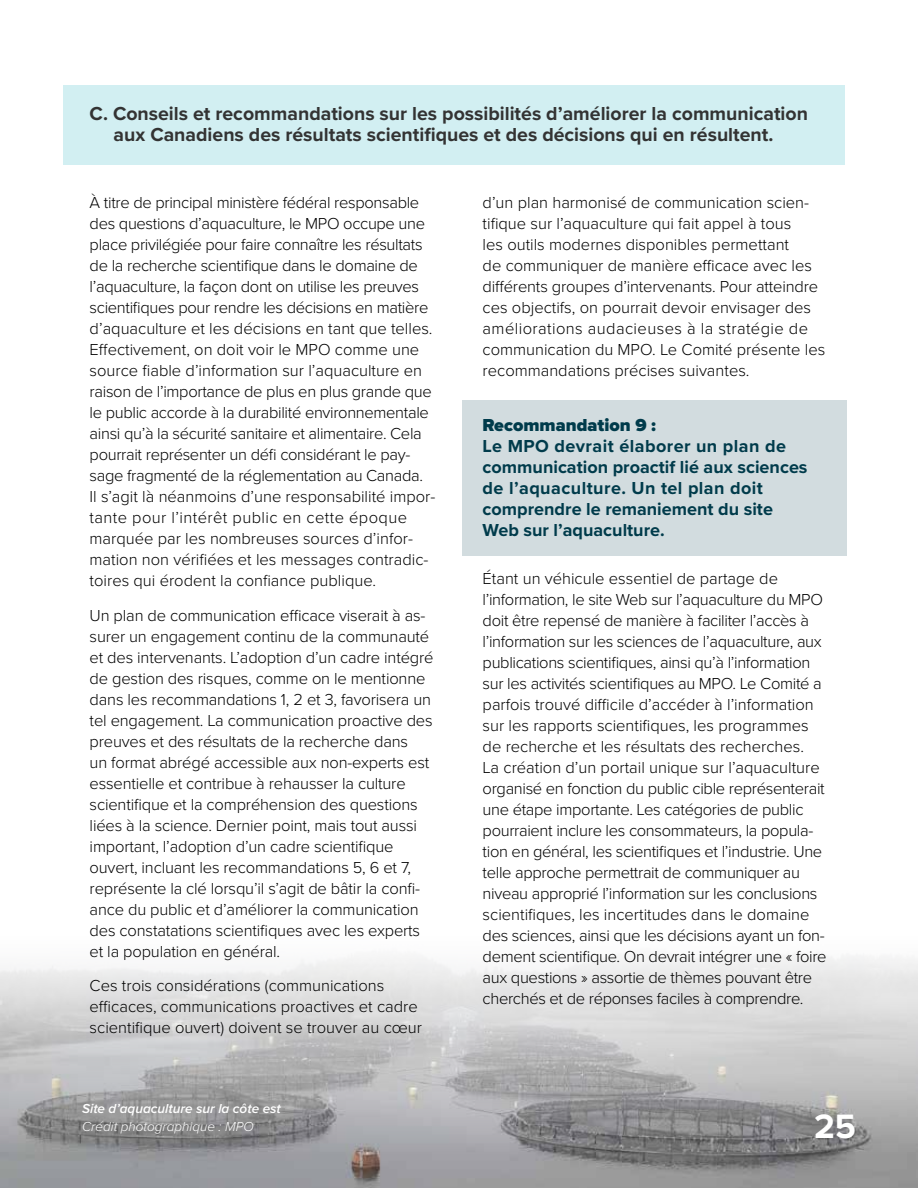
<style>
.page{position:relative;width:918px;height:1188px;background:#fff}
.page>*{position:absolute;margin:0;border:0;box-sizing:border-box;transform-origin:0 0}
.t1{font:700 35.1px "Proxima Nova";color:#fff}
.t2{font:700 19.5px/21px "Proxima Nova";color:#333;text-align:center}
.t3{font:700 18px/21px "Proxima Nova";color:#003b4b}
.t4{font:900 18px "Proxima Nova";color:#003b4b}
.t5{font:300 16.5px/21px "Proxima Nova";letter-spacing:-.01em;color:#000}
.t6{font:italic 600 13.5px "Proxima Nova";color:#fff}
.t7{font:italic 300 13.5px "Proxima Nova";color:#fff}
</style>
<div class="page">
<img style="left:0;top:955px;width:918px;height:233px">
<div style="left:462px;top:400px;width:385px;height:156px;background:#d2dcdf"></div>
<div style="left:63px;top:85px;width:782px;height:79px;background:#d2eff2"></div>
<p class="t2" style="left:90px;top:103px;width:720px">C. Conseils et recommandations sur les possibilités d’améliorer la communication aux Canadiens des résultats scientifiques et des décisions qui en résultent.</p>
<p class="t5" style="left:90px;top:193px;width:347px">À titre de principal ministère fédéral responsable des questions d’aquaculture, le MPO occupe une place privilégiée pour faire connaître les résultats de la recherche scientifique dans le domaine de l’aquaculture, la façon dont on utilise les preuves scientifiques pour rendre les décisions en matière d’aquaculture et les décisions en tant que telles.<br>Effectivement, on doit voir le MPO comme une source fiable d’information sur l’aquaculture en raison de l’importance de plus en plus grande que le public accorde à la durabilité environnementale ainsi qu’à la sécurité sanitaire et alimentaire. Cela pourrait représenter un défi considérant le pay&shy;sage fragmenté de la réglementation au Canada.<br>Il s’agit là néanmoins d’une responsabilité impor&shy;tante pour l’intérêt public en cette époque marquée par les nombreuses sources d’infor&shy;mation non vérifiées et les messages contradic&shy;toires qui érodent la confiance publique.</p>
<p class="t5" style="left:90px;top:605px;width:345px">Un plan de communication efficace viserait à as&shy;surer un engagement continu de la communauté et des intervenants. L’adoption d’un cadre intégré de gestion des risques, comme on le mentionne dans les recommandations 1, 2 et 3, favorisera un tel engagement. La communication proactive des preuves et des résultats de la recherche dans<br>un format abrégé accessible aux non-experts est essentielle et contribue à rehausser la culture scientifique et la compréhension des questions liées à la science. Dernier point, mais tout aussi important, l’adoption d’un cadre scientifique ouvert, incluant les recommandations 5, 6 et 7, représente la clé lorsqu’il s’agit de bâtir la confi&shy;ance du public et d’améliorer la communication des constatations scientifiques avec les experts et la population en général.</p>
<p class="t5" style="left:90px;top:976px;width:334px">Ces trois considérations (communications efficaces, communications proactives et cadre scientifique ouvert) doivent se trouver au cœur</p>
<p class="t6" style="left:82px;top:1100px;width:200px">Site d’aquaculture sur la côte est</p>
<p class="t7" style="left:82px;top:1118px;width:173px">Crédit photographique : MPO</p>
<p class="t5" style="left:483px;top:193px;width:344px">d’un plan harmonisé de communication scien&shy;tifique sur l’aquaculture qui fait appel à tous<br>les outils modernes disponibles permettant<br>de communiquer de manière efficace avec les différents groupes d’intervenants. Pour atteindre ces objectifs, on pourrait devoir envisager des améliorations audacieuses à la stratégie de communication du MPO. Le Comité présente les recommandations précises suivantes.</p>
<p class="t4" style="left:483px;top:414px;width:175px">Recommandation 9 :</p>
<p class="t3" style="left:483px;top:436px;width:326px">Le MPO devrait élaborer un plan de communication proactif lié aux sciences de l’aquaculture. Un tel plan doit comprendre le remaniement du site Web sur l’aquaculture.</p>
<p class="t5" style="left:483px;top:568px;width:346px">Étant un véhicule essentiel de partage de l’information, le site Web sur l’aquaculture du MPO doit être repensé de manière à faciliter l’accès à l’information sur les sciences de l’aquaculture, aux publications scientifiques, ainsi qu’à l’information sur les activités scientifiques au MPO. Le Comité a parfois trouvé difficile d’accéder à l’information sur les rapports scientifiques, les programmes de recherche et les résultats des recherches.<br>La création d’un portail unique sur l’aquaculture organisé en fonction du public cible représenterait une étape importante. Les catégories de public pourraient inclure les consommateurs, la popula&shy;tion en général, les scientifiques et l’industrie. Une telle approche permettrait de communiquer au niveau approprié l’information sur les conclusions scientifiques, les incertitudes dans le domaine des sciences, ainsi que les décisions ayant un fon&shy;dement scientifique. On devrait intégrer une « foire aux questions » assortie de thèmes pouvant être cherchés et de réponses faciles à comprendre.</p>
<h1 class="t1" style="left:814px;top:1105px;width:43px">25</h1>
</div>
